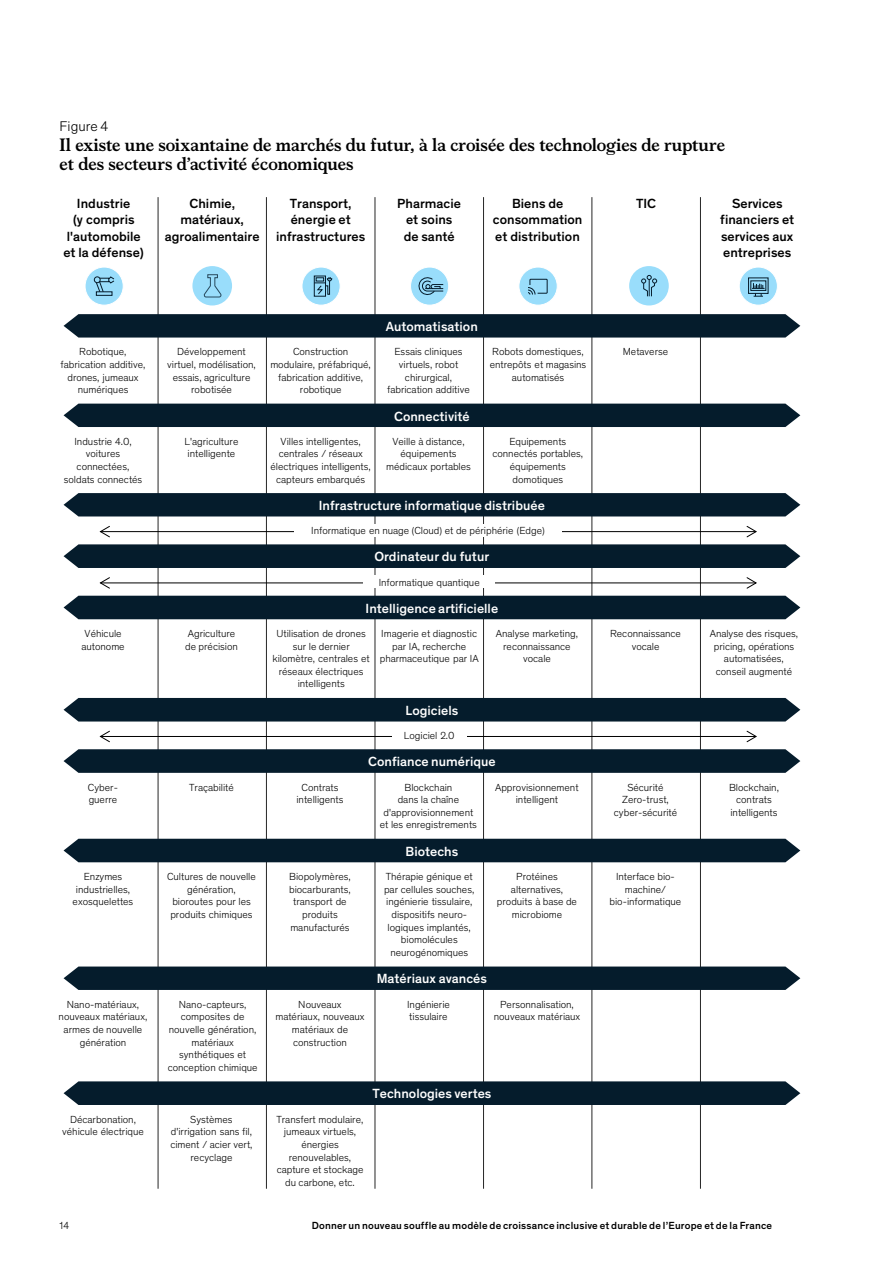
<style>
.page{position:relative;width:893px;height:1263px;background:#fff}
.page>*{position:absolute;margin:0;border:0;box-sizing:border-box;transform-origin:0 0}
.t1{font:700 18px/19.5px "Bower";letter-spacing:-.005em;color:#000}
.t2{font:300 14.25px "Mc Kinsey Sans";color:#000}
.t3{font:500 13.5px/16.2px "Mc Kinsey Sans";color:#000;text-align:center}
.t4{font:500 13.5px "Mc Kinsey Sans";color:#fff}
.t5{font:300 10.5px/12.6px "Mc Kinsey Sans";letter-spacing:-.005em;color:#000;text-align:center}
.t6{font:500 10.5px "Mc Kinsey Sans";letter-spacing:.02em;color:#000}
</style>
<div class="page">
<div style="left:85px;top:267px;width:38px;height:38px;background:#99ddfb;border-radius:50%"></div>
<div style="left:85px;top:267px;width:38px;height:38px;border:1px solid #fff;border-radius:50%"></div>
<div style="left:96px;top:292px;width:16px;height:4px;border:1px solid #051c2c"></div>
<svg style="left:94px;top:276px;width:20px;height:16px"></svg>
<div style="left:302px;top:267px;width:38px;height:38px;background:#99ddfb;border-radius:50%"></div>
<div style="left:302px;top:267px;width:38px;height:38px;border:1px solid #fff;border-radius:50%"></div>
<div style="left:314px;top:276px;width:12px;height:20px;border:1px solid #051c2c"></div>
<svg style="left:314px;top:277px;width:18px;height:18px"></svg>
<div style="left:410px;top:267px;width:39px;height:38px;background:#99ddfb;border-radius:50%"></div>
<div style="left:410px;top:267px;width:39px;height:38px;border:1px solid #fff;border-radius:50%"></div>
<svg style="left:418px;top:277px;width:26px;height:18px"></svg>
<div style="left:519px;top:267px;width:38px;height:38px;background:#99ddfb;border-radius:50%"></div>
<div style="left:519px;top:267px;width:38px;height:38px;border:1px solid #fff;border-radius:50%"></div>
<svg style="left:528px;top:279px;width:19px;height:16px"></svg>
<svg style="left:739px;top:267px;width:38px;height:38px"></svg>
<div style="left:739px;top:267px;width:39px;height:38px;border:1px solid #fff;border-radius:50%"></div>
<div style="left:748px;top:278px;width:20px;height:16px;border:1px solid #051c2c"></div>
<svg style="left:752px;top:283px;width:13px;height:14px"></svg>
<div style="left:629px;top:266px;width:40px;height:39px;background:#99ddfb;border-radius:50%"></div>
<svg style="left:641px;top:275px;width:16px;height:22px"></svg>
<hr style="left:158px;top:197px;width:1px;height:992px;background:#262626">
<hr style="left:266px;top:197px;width:1px;height:992px;background:#262626">
<hr style="left:375px;top:197px;width:1px;height:992px;background:#262626">
<hr style="left:483px;top:197px;width:1px;height:992px;background:#262626">
<hr style="left:591px;top:197px;width:1px;height:992px;background:#262626">
<hr style="left:700px;top:197px;width:1px;height:992px;background:#262626">
<svg style="left:64px;top:314px;width:736px;height:24px;background:#0f2535"></svg>
<div style="left:64px;top:404px;width:736px;height:23px;background:#051c2c"></div>
<div style="left:192px;top:266px;width:40px;height:39px;background:#99ddfb;border-radius:50%"></div>
<svg style="left:203px;top:274px;width:18px;height:23px"></svg>
<div style="left:64px;top:493px;width:736px;height:23px;background:#051c2c"></div>
<hr style="left:100px;top:531px;width:656px;height:1px;background:#000">
<svg style="left:746px;top:526px;width:11px;height:12px"></svg>
<svg style="left:99px;top:526px;width:12px;height:12px"></svg>
<div style="left:294px;top:524px;width:268px;height:13px;background:#fff"></div>
<div style="left:64px;top:544px;width:736px;height:24px;background:#051c2c"></div>
<hr style="left:100px;top:582px;width:656px;height:1px;background:#000">
<svg style="left:746px;top:577px;width:11px;height:12px"></svg>
<svg style="left:99px;top:577px;width:12px;height:12px"></svg>
<div style="left:364px;top:575px;width:131px;height:13px;background:#fff"></div>
<div style="left:64px;top:596px;width:736px;height:23px;background:#051c2c"></div>
<div style="left:64px;top:698px;width:736px;height:23px;background:#051c2c"></div>
<hr style="left:100px;top:736px;width:656px;height:1px;background:#000">
<svg style="left:746px;top:730px;width:11px;height:13px"></svg>
<svg style="left:99px;top:730px;width:11px;height:13px"></svg>
<div style="left:392px;top:729px;width:75px;height:13px;background:#fff"></div>
<svg style="left:64px;top:749px;width:736px;height:24px;background:#0d2433"></svg>
<div style="left:64px;top:839px;width:736px;height:23px;background:#051c2c"></div>
<svg style="left:64px;top:966px;width:736px;height:24px;background:#0f2535"></svg>
<div style="left:64px;top:1081px;width:736px;height:24px;background:#051c2c"></div>
<h2 class="t2" style="left:60px;top:117px;width:50px">Figure 4</h2>
<h1 class="t1" style="left:60px;top:134px;width:667px">Il existe une soixantaine de marchés du futur, à la croisée des technologies de rupture et des secteurs d’activité économiques</h1>
<p class="t3" style="left:63px;top:195px;width:82px">Industrie<br>(y compris l'automobile et la défense)</p>
<p class="t3" style="left:165px;top:195px;width:96px">Chimie, matériaux, agroalimentaire</p>
<p class="t3" style="left:276px;top:195px;width:91px">Transport, énergie et infrastructures</p>
<p class="t3" style="left:397px;top:195px;width:65px">Pharmacie et soins de santé</p>
<p class="t3" style="left:493px;top:195px;width:91px">Biens de consommation et distribution</p>
<p class="t3" style="left:636px;top:195px;width:22px">TIC</p>
<p class="t3" style="left:720px;top:195px;width:75px">Services financiers et services aux entreprises</p>
<p class="t4" style="left:386px;top:316px;width:94px">Automatisation</p>
<p class="t5" style="left:61px;top:345px;width:86px">Robotique, fabrication additive, drones, jumeaux numériques</p>
<p class="t5" style="left:167px;top:345px;width:90px">Développement virtuel, modélisation, essais, agriculture robotisée</p>
<p class="t5" style="left:270px;top:345px;width:102px">Construction modulaire, préfabriqué, fabrication additive, robotique</p>
<p class="t5" style="left:387px;top:345px;width:84px">Essais cliniques virtuels, robot chirurgical, fabrication additive</p>
<p class="t5" style="left:490px;top:345px;width:98px">Robots domestiques, entrepôts et magasins automatisés</p>
<p class="t5" style="left:623px;top:345px;width:47px">Metaverse</p>
<p class="t4" style="left:394px;top:406px;width:77px">Connectivité</p>
<p class="t5" style="left:64px;top:435px;width:80px">Industrie 4.0, voitures connectées, soldats connectés</p>
<p class="t5" style="left:185px;top:435px;width:55px;text-align:left">L'agriculture intelligente</p>
<p class="t5" style="left:271px;top:435px;width:102px">Villes intelligentes, centrales / réseaux électriques intelligents, capteurs embarqués</p>
<p class="t5" style="left:386px;top:435px;width:86px">Veille à distance, équipements médicaux portables</p>
<p class="t5" style="left:492px;top:435px;width:92px">Equipements connectés portables, équipements domotiques</p>
<p class="t4" style="left:319px;top:495px;width:228px">Infrastructure informatique distribuée</p>
<p class="t5" style="left:311px;top:524px;width:235px">Informatique en nuage (Cloud) et de périphérie (Edge)</p>
<p class="t4" style="left:374px;top:547px;width:116px">Ordinateur du futur</p>
<p class="t5" style="left:379px;top:575px;width:102px">Informatique quantique</p>
<p class="t4" style="left:366px;top:598px;width:134px">Intelligence artificielle</p>
<p class="t5" style="left:81px;top:627px;width:45px;text-align:left">Véhicule autonome</p>
<p class="t5" style="left:185px;top:627px;width:54px;text-align:left">Agriculture de précision</p>
<p class="t5" style="left:273px;top:627px;width:99px">Utilisation de drones sur le dernier kilomètre, centrales et réseaux électriques intelligents</p>
<p class="t5" style="left:380px;top:627px;width:100px">Imagerie et diagnostic par IA, recherche pharmaceutique par IA</p>
<p class="t5" style="left:496px;top:627px;width:84px">Analyse marketing, reconnaissance vocale</p>
<p class="t5" style="left:610px;top:627px;width:72px">Reconnaissance vocale</p>
<p class="t5" style="left:710px;top:627px;width:90px">Analyse des risques, pricing, opérations automatisées, conseil augmenté</p>
<p class="t4" style="left:406px;top:700px;width:54px">Logiciels</p>
<p class="t5" style="left:404px;top:729px;width:52px">Logiciel 2.0</p>
<p class="t4" style="left:368px;top:752px;width:129px">Confiance numérique</p>
<p class="t5" style="left:88px;top:780px;width:32px;text-align:left">Cyber&shy;guerre</p>
<p class="t5" style="left:189px;top:780px;width:46px">Traçabilité</p>
<p class="t5" style="left:296px;top:780px;width:48px">Contrats intelligents</p>
<p class="t5" style="left:380px;top:780px;width:99px">Blockchain<br>dans la chaîne d'approvisionnement et les enregistrements</p>
<p class="t5" style="left:495px;top:780px;width:85px">Approvisionnement intelligent</p>
<p class="t5" style="left:614px;top:780px;width:65px">Sécurité<br>Zero-trust, cyber-sécurité</p>
<p class="t5" style="left:729px;top:780px;width:51px">Blockchain, contrats intelligents</p>
<p class="t4" style="left:406px;top:841px;width:54px">Biotechs</p>
<p class="t5" style="left:73px;top:870px;width:62px">Enzymes industrielles, exosquelettes</p>
<p class="t5" style="left:167px;top:870px;width:90px">Cultures de nouvelle génération, bioroutes pour les produits chimiques</p>
<p class="t5" style="left:289px;top:870px;width:63px">Biopolymères, biocarburants, transport de produits manufacturés</p>
<p class="t5" style="left:384px;top:870px;width:92px">Thérapie génique et par cellules souches, ingénierie tissulaire, dispositifs neuro&shy;logiques implantés, biomolécules neurogénomiques</p>
<p class="t5" style="left:497px;top:870px;width:82px">Protéines alternatives, produits à base de microbiome</p>
<p class="t5" style="left:610px;top:870px;width:73px">Interface bio&shy;machine/ bio-informatique</p>
<p class="t4" style="left:377px;top:969px;width:112px">Matériaux avancés</p>
<p class="t5" style="left:59px;top:997px;width:90px">Nano-matériaux, nouveaux matériaux, armes de nouvelle génération</p>
<p class="t5" style="left:168px;top:997px;width:91px">Nano-capteurs, composites de nouvelle génération, matériaux synthétiques et conception chimique</p>
<p class="t5" style="left:275px;top:997px;width:91px">Nouveaux matériaux, nouveaux matériaux de construction</p>
<p class="t5" style="left:407px;top:997px;width:44px;text-align:left">Ingénierie tissulaire</p>
<p class="t5" style="left:494px;top:997px;width:88px">Personnalisation, nouveaux matériaux</p>
<p class="t4" style="left:372px;top:1084px;width:121px">Technologies vertes</p>
<p class="t5" style="left:62px;top:1112px;width:83px">Décarbonation, véhicule électrique</p>
<p class="t5" style="left:170px;top:1112px;width:84px">Systèmes d'irrigation sans fil, ciment / acier vert, recyclage</p>
<p class="t5" style="left:276px;top:1112px;width:88px">Transfert modulaire, jumeaux virtuels, énergies renouvelables, capture et stockage du carbone, etc.</p>
<p class="t5" style="left:60px;top:1218px;width:11px">14</p>
<p class="t6" style="left:312px;top:1217px;width:462px">Donner un nouveau souffle au modèle de croissance inclusive et durable de l’Europe et de la France</p>
</div>
